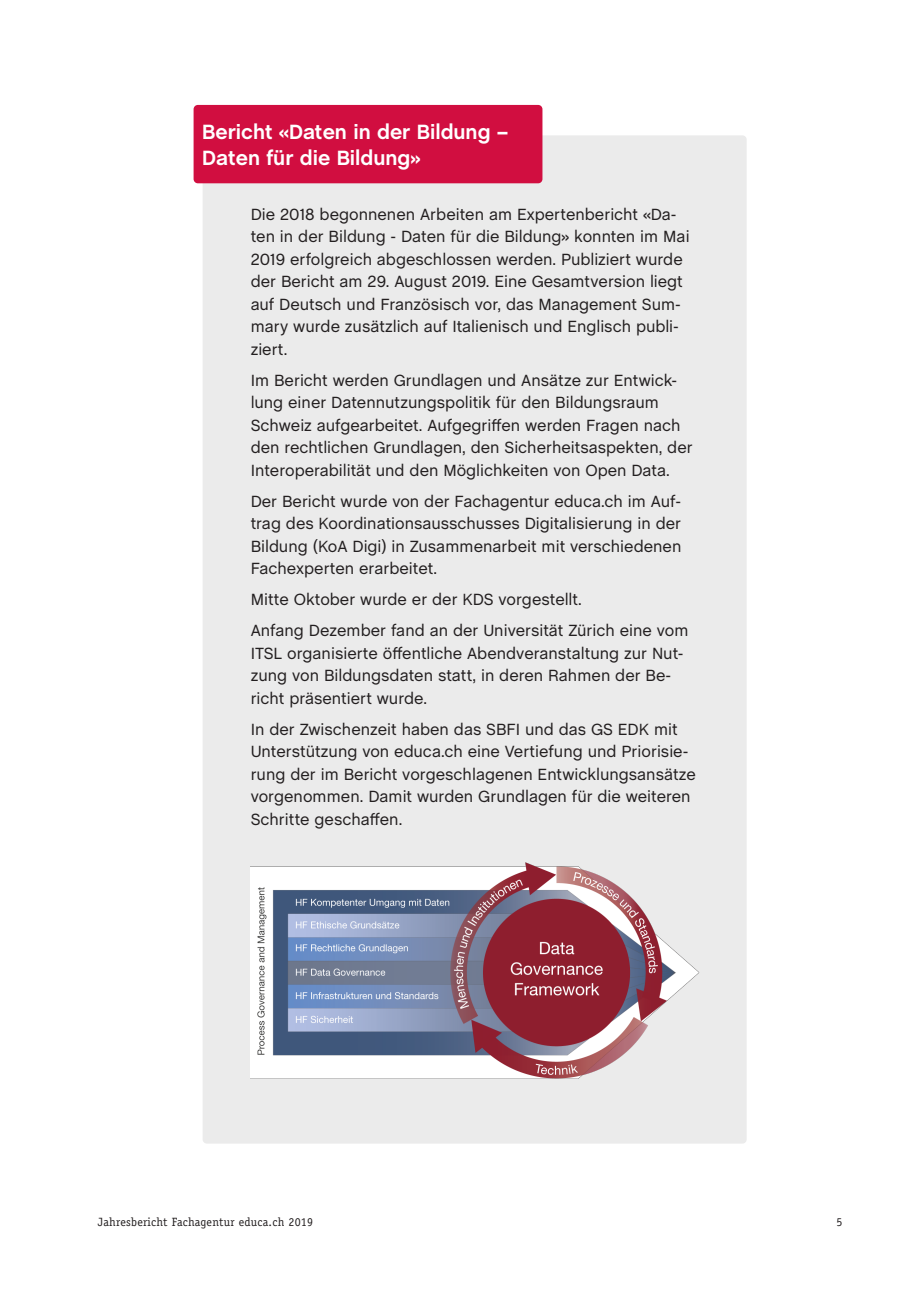
<style>
.page{position:relative;width:919px;height:1289px;background:#fff}
.page>*{position:absolute;margin:0;border:0;box-sizing:border-box;transform-origin:0 0}
.Titel_Box{font:700 21px/25.2px "Chalet";color:#fff}
.Fliesstext_Box{font:16.5px/22.5px "Chalet";color:#231f20}
.t1{font:12px "Officina Serif Std";letter-spacing:.02em;color:#231f20}
</style>
<div class="page">
<div style="left:202px;top:135px;width:544px;height:1008px;background:#ebebeb;border-radius:4px"></div>
<div style="left:193px;top:105px;width:349px;height:78px;background:#d10e40;border-radius:4px"></div>
<img style="left:251px;top:862px;width:449px;height:217px">
<p class="Titel_Box" style="left:202px;top:121px;width:308px">Bericht «Daten in der Bildung –<br>Daten für die Bildung»</p>
<p class="Fliesstext_Box" style="left:251px;top:203px;width:440px">Die 2018 begonnenen Arbeiten am Expertenbericht «Da&shy;ten in der Bildung - Daten für die Bildung» konnten im Mai 2019 erfolgreich abgeschlossen werden. Publiziert wurde der Bericht am 29. August 2019. Eine Gesamtversion liegt auf Deutsch und Französisch vor, das Management Sum&shy;mary wurde zusätzlich auf Italienisch und Englisch publi&shy;ziert.</p>
<p class="Fliesstext_Box" style="left:251px;top:369px;width:443px">Im Bericht werden Grundlagen und Ansätze zur Entwick&shy;lung einer Datennutzungspolitik für den Bildungsraum Schweiz aufgearbeitet. Aufgegriffen werden Fragen nach den rechtlichen Grundlagen, den Sicherheitsaspekten, der Interoperabilität und den Möglichkeiten von Open Data.</p>
<p class="Fliesstext_Box" style="left:251px;top:490px;width:432px;text-align:justify">Der Bericht wurde von der Fachagentur educa.ch im Auf&shy;trag des Koordinationsausschusses Digitalisierung in der Bildung (KoA Digi) in Zusammenarbeit mit verschiedenen Fachexperten erarbeitet.</p>
<p class="Fliesstext_Box" style="left:251px;top:588px;width:333px">Mitte Oktober wurde er der KDS vorgestellt.</p>
<p class="Fliesstext_Box" style="left:251px;top:619px;width:439px">Anfang Dezember fand an der Universität Zürich eine vom ITSL organisierte öffentliche Abendveranstaltung zur Nut&shy;zung von Bildungsdaten statt, in deren Rahmen der Be&shy;richt präsentiert wurde.</p>
<p class="Fliesstext_Box" style="left:251px;top:718px;width:446px">In der Zwischenzeit haben das SBFI und das GS EDK mit Unterstützung von educa.ch eine Vertiefung und Priorisie&shy;rung der im Bericht vorgeschlagenen Entwicklungsansätze vorgenommen. Damit wurden Grundlagen für die weiteren Schritte geschaffen.</p>
<p class="t1" style="left:98px;top:1214px;width:217px">Jahresbericht Fachagentur educa.ch 2019</p>
<p class="t1" style="left:836px;top:1214px;width:7px">5</p>
</div>
